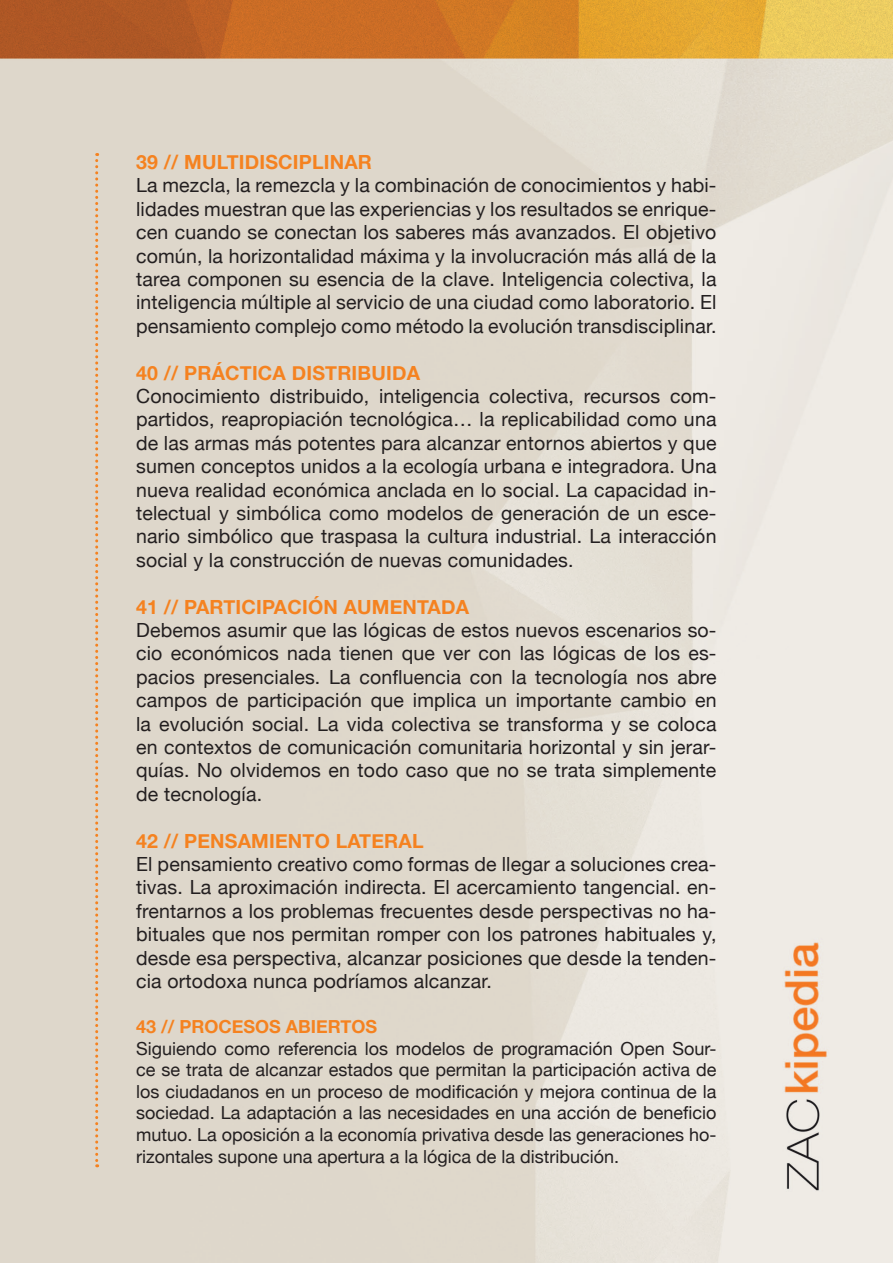
<style>
.page{position:relative;width:893px;height:1263px;background:#fff}
.page>*{position:absolute;margin:0;border:0;box-sizing:border-box;transform-origin:0 0}
.t1{font:19.5px/23.4px "Helvetica Neue";letter-spacing:.01em;color:#231f20;text-align:justify}
.t2{font:700 19.5px "Helvetica Neue";letter-spacing:.01em;color:#f58220}
.t3{font:18px/21.6px "Helvetica Neue";color:#231f20;text-align:justify}
.t4{font:700 18px "Helvetica Neue";color:#f58220}
</style>
<div class="page">
<img style="left:0;top:0;width:893px;height:1263px">
<svg style="left:95px;top:153px;width:3px;height:1014px"></svg>
<p class="t2" style="left:136px;top:144px;width:237px">39 // MULTIDISCIPLINAR</p>
<p class="t1" style="left:136px;top:172px;width:582px">La mezcla, la remezcla y la combinación de conocimientos y habi&shy;lidades muestran que las experiencias y los resultados se enrique&shy;cen cuando se conectan los saberes más avanzados. El objetivo común, la horizontalidad máxima y la involucración más allá de la tarea componen su esencia de la clave. Inteligencia colectiva, la inteligencia múltiple al servicio de una ciudad como laboratorio. El pensamiento complejo como método la evolución transdisciplinar.</p>
<p class="t2" style="left:136px;top:355px;width:285px">40 // PRÁCTICA DISTRIBUIDA</p>
<p class="t1" style="left:136px;top:383px;width:582px">Conocimiento distribuido, inteligencia colectiva, recursos com&shy;partidos, reapropiación tecnológica… la replicabilidad como una de las armas más potentes para alcanzar entornos abiertos y que sumen conceptos unidos a la ecología urbana e integradora. Una nueva realidad económica anclada en lo social. La capacidad in&shy;telectual y simbólica como modelos de generación de un esce&shy;nario simbólico que traspasa la cultura industrial. La interacción social y la construcción de nuevas comunidades.</p>
<p class="t2" style="left:136px;top:589px;width:335px">41 // PARTICIPACIÓN AUMENTADA</p>
<p class="t1" style="left:136px;top:617px;width:582px">Debemos asumir que las lógicas de estos nuevos escenarios so&shy;cio económicos nada tienen que ver con las lógicas de los es&shy;pacios presenciales. La confluencia con la tecnología nos abre campos de participación que implica un importante cambio en la evolución social. La vida colectiva se transforma y se coloca en contextos de comunicación comunitaria horizontal y sin jerar&shy;quías. No olvidemos en todo caso que no se trata simplemente de tecnología.</p>
<p class="t2" style="left:136px;top:823px;width:289px">42 // PENSAMIENTO LATERAL</p>
<p class="t1" style="left:136px;top:851px;width:582px">El pensamiento creativo como formas de llegar a soluciones crea&shy;tivas. La aproximación indirecta. El acercamiento tangencial. en&shy;frentarnos a los problemas frecuentes desde perspectivas no ha&shy;bituales que nos permitan romper con los patrones habituales y, desde esa perspectiva, alcanzar posiciones que desde la tenden&shy;cia ortodoxa nunca podríamos alcanzar.</p>
<p class="t4" style="left:136px;top:1010px;width:243px">43 // PROCESOS ABIERTOS</p>
<p class="t3" style="left:136px;top:1036px;width:582px">Siguiendo como referencia los modelos de programación Open Sour&shy;ce se trata de alcanzar estados que permitan la participación activa de los ciudadanos en un proceso de modificación y mejora continua de la sociedad. La adaptación a las necesidades en una acción de beneficio mutuo. La oposición a la economía privativa desde las generaciones ho&shy;rizontales supone una apertura a la lógica de la distribución.</p>
</div>
